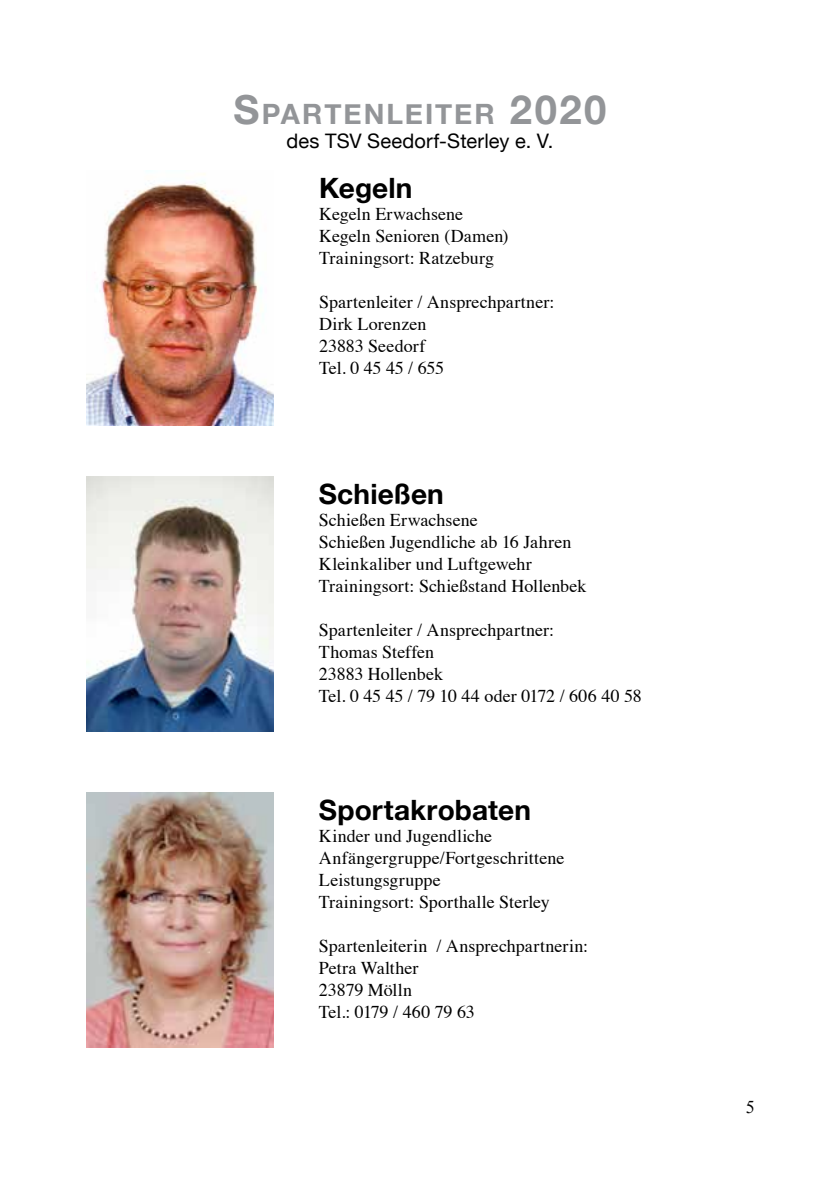
<style>
.page{position:relative;width:840px;height:1191px;background:#fff}
.page>*{position:absolute;margin:0;border:0;box-sizing:border-box;transform-origin:0 0}
.t1{font:700 28px "Helvetica Neue";letter-spacing:.005em;color:#000}
.t2{font:700 28px "Helvetica Neue";letter-spacing:.075em;color:#939598}
.t3{font:20px "Helvetica Neue";letter-spacing:.01em;color:#000}
.t4{font:18px/22px "Times";color:#000}
.t5{font:18px "Times New Roman";color:#000}
.s1{font-size:40px}
</style>
<div class="page">
<img style="left:86px;top:173px;width:188px;height:252px">
<img style="left:86px;top:477px;width:187px;height:255px">
<img style="left:86px;top:792px;width:187px;height:255px">
<h1 class="t2" style="left:233px;top:92px;width:374px"><span class="s1">S</span>PARTENLEITER <span class="s1">2020</span></h1>
<p class="t3" style="left:286px;top:127px;width:268px">des TSV Seedorf-Sterley e. V.</p>
<h1 class="t1" style="left:319px;top:166px;width:95px">Kegeln</h1>
<p class="t4" style="left:319px;top:201px;width:191px">Kegeln Erwachsene<br>Kegeln Senioren (Damen)<br>Trainingsort: Ratzeburg</p>
<p class="t4" style="left:319px;top:289px;width:236px">Spartenleiter / Ansprechpartner:<br>Dirk Lorenzen<br>23883 Seedorf<br>Tel. 0 45 45 / 655</p>
<h1 class="t1" style="left:319px;top:472px;width:126px">Schießen</h1>
<p class="t4" style="left:319px;top:507px;width:269px">Schießen Erwachsene<br>Schießen Jugendliche ab 16 Jahren<br>Kleinkaliber und Luftgewehr<br>Trainingsort: Schießstand Hollenbek</p>
<p class="t4" style="left:319px;top:617px;width:324px">Spartenleiter / Ansprechpartner:<br>Thomas Steffen<br>23883 Hollenbek<br>Tel. 0 45 45 / 79 10 44 oder 0172 / 606 40 58</p>
<h1 class="t1" style="left:319px;top:787px;width:213px">Sportakrobaten</h1>
<p class="t4" style="left:319px;top:823px;width:247px">Kinder und Jugendliche<br>Anfängergruppe/Fortgeschrittene<br>Leistungsgruppe<br>Trainingsort: Sporthalle Sterley</p>
<p class="t4" style="left:319px;top:933px;width:270px">Spartenleiterin / Ansprechpartnerin:<br>Petra Walther<br>23879 Mölln<br>Tel.: 0179 / 460 79 63</p>
<p class="t5" style="left:745px;top:1094px;width:10px">5</p>
</div>
